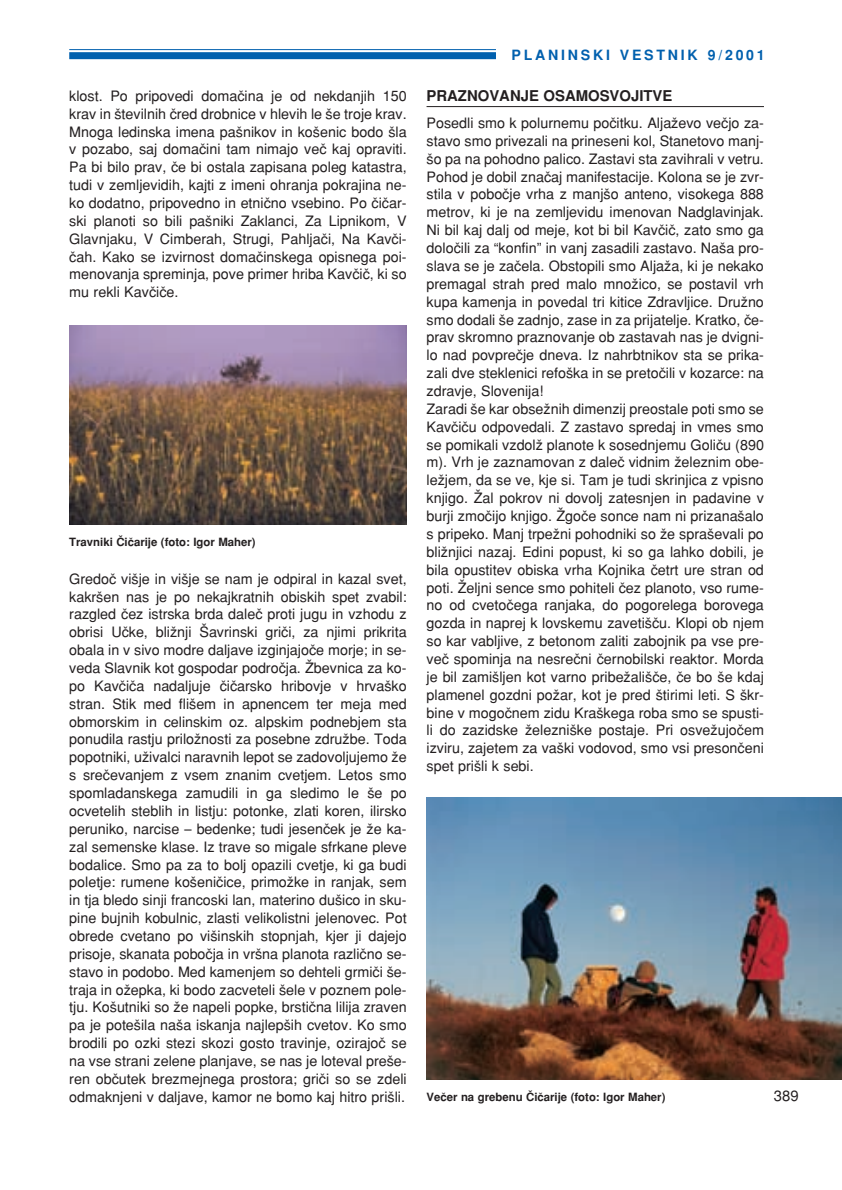
<style>
.page{position:relative;width:842px;height:1190px;background:#fff}
.page>*{position:absolute;margin:0;border:0;box-sizing:border-box;transform-origin:0 0}
.t1{font:700 14.88px "Slo Helvetica";color:#231f20}
.t2{font:14.88px "Slo Helvetica Roman";color:#231f20}
.t3{font:14.35px/17.8px "Slo Helvetica Roman";color:#231f20;text-align:justify}
.t4{font:700 14.17px "Slo Helvetica";letter-spacing:.195em;color:#0160ae}
.t5{font:700 11.38px "Slo Helvetica";color:#231f20}
</style>
<div class="page">
<hr style="left:426px;top:106px;width:338px;height:1px;background:#231f20">
<hr style="left:69px;top:49px;width:427px;height:1px;background:#0160ae">
<div style="left:69px;top:52px;width:427px;height:7px;background:#0160ae"></div>
<img style="left:69px;top:326px;width:338px;height:199px">
<img style="left:426px;top:798px;width:416px;height:282px">
<p class="t4" style="left:511px;top:49px;width:255px">PLANINSKI VESTNIK 9/2001</p>
<p class="t3" style="left:69px;top:88px;width:339px">klost. Po pripovedi domaËina je od nekdanjih 150 krav in πtevilnih Ëred drobnice v hlevih le πe troje krav.<br>Mnoga ledinska imena paπnikov in koπenic bodo πla v pozabo, saj domaËini tam nimajo veË kaj opraviti.<br>Pa bi bilo prav, Ëe bi ostala zapisana poleg katastra, tudi v zemljevidih, kajti z imeni ohranja pokrajina ne&shy;ko dodatno, pripovedno in etniËno vsebino. Po ËiËar&shy;ski planoti so bili paπniki Zaklanci, Za Lipnikom, V Glavnjaku, V Cimberah, Strugi, PahljaËi, Na KavËi-Ëah. Kako se izvirnost domaËinskega opisnega poi&shy;menovanja spreminja, pove primer hriba KavËiË, ki so mu rekli KavËiËe.</p>
<p class="t1" style="left:426px;top:90px;width:247px">PRAZNOVANJE OSAMOSVOJITVE</p>
<p class="t3" style="left:426px;top:115px;width:339px;text-align:left">Posedli smo k polurnemu poËitku. Aljaæevo veËjo za&shy;stavo smo privezali na prineseni kol, Stanetovo manj&shy;πo pa na pohodno palico. Zastavi sta zavihrali v vetru.<br>Pohod je dobil znaËaj manifestacije. Kolona se je zvr&shy;stila v poboËje vrha z manjπo anteno, visokega 888 metrov, ki je na zemljevidu imenovan Nadglavinjak.<br>Ni bil kaj dalj od meje, kot bi bil KavËiË, zato smo ga doloËili za “konfin” in vanj zasadili zastavo. Naπa pro&shy;slava se je zaËela. Obstopili smo Aljaæa, ki je nekako premagal strah pred malo mnoæico, se postavil vrh kupa kamenja in povedal tri kitice Zdravljice. Druæno smo dodali πe zadnjo, zase in za prijatelje. Kratko, Ëe&shy;prav skromno praznovanje ob zastavah nas je dvigni&shy;lo nad povpreËje dneva. Iz nahrbtnikov sta se prika&shy;zali dve steklenici refoπka in se pretoËili v kozarce: na zdravje, Slovenija!<br>Zaradi πe kar obseænih dimenzij preostale poti smo se KavËiËu odpovedali. Z zastavo spredaj in vmes smo se pomikali vzdolæ planote k sosednjemu GoliËu (890 m). Vrh je zaznamovan z daleË vidnim æeleznim obe&shy;leæjem, da se ve, kje si. Tam je tudi skrinjica z vpisno knjigo. Æal pokrov ni dovolj zatesnjen in padavine v burji zmoËijo knjigo. ÆgoËe sonce nam ni prizanaπalo s pripeko. Manj trpeæni pohodniki so æe spraπevali po bliænjici nazaj. Edini popust, ki so ga lahko dobili, je bila opustitev obiska vrha Kojnika Ëetrt ure stran od poti. Æeljni sence smo pohiteli Ëez planoto, vso rume&shy;no od cvetoËega ranjaka, do pogorelega borovega gozda in naprej k lovskemu zavetiπËu. Klopi ob njem so kar vabljive, z betonom zaliti zabojnik pa vse pre&shy;veË spominja na nesreËni Ëernobilski reaktor. Morda je bil zamiπljen kot varno pribeæaliπËe, Ëe bo πe kdaj plamenel gozdni poæar, kot je pred πtirimi leti. S πkr&shy;bine v mogoËnem zidu Kraπkega roba smo se spusti&shy;li do zazidske æelezniπke postaje. Pri osveæujoËem izviru, zajetem za vaπki vodovod, smo vsi presonËeni spet priπli k sebi.</p>
<p class="t5" style="left:69px;top:538px;width:188px">Travniki »iËarije (foto: Igor Maher)</p>
<p class="t3" style="left:69px;top:571px;width:339px">GredoË viπje in viπje se nam je odpiral in kazal svet, kakrπen nas je po nekajkratnih obiskih spet zvabil: razgled Ëez istrska brda daleË proti jugu in vzhodu z obrisi UËke, bliænji ©avrinski griËi, za njimi prikrita obala in v sivo modre daljave izginjajoËe morje; in se&shy;veda Slavnik kot gospodar podroËja. Æbevnica za ko&shy;po KavËiËa nadaljuje ËiËarsko hribovje v hrvaπko stran. Stik med fliπem in apnencem ter meja med obmorskim in celinskim oz. alpskim podnebjem sta ponudila rastju priloænosti za posebne zdruæbe. Toda popotniki, uæivalci naravnih lepot se zadovoljujemo æe s sreËevanjem z vsem znanim cvetjem. Letos smo spomladanskega zamudili in ga sledimo le πe po ocvetelih steblih in listju: potonke, zlati koren, ilirsko peruniko, narcise — bedenke; tudi jesenËek je æe ka&shy;zal semenske klase. Iz trave so migale sfrkane pleve bodalice. Smo pa za to bolj opazili cvetje, ki ga budi poletje: rumene koπeniËice, primoæke in ranjak, sem in tja bledo sinji francoski lan, materino duπico in sku&shy;pine bujnih kobulnic, zlasti velikolistni jelenovec. Pot obrede cvetano po viπinskih stopnjah, kjer ji dajejo prisoje, skanata poboËja in vrπna planota razliËno se&shy;stavo in podobo. Med kamenjem so dehteli grmiËi πe&shy;traja in oæepka, ki bodo zacveteli πele v poznem pole&shy;tju. Koπutniki so æe napeli popke, brstiËna lilija zraven pa je poteπila naπa iskanja najlepπih cvetov. Ko smo brodili po ozki stezi skozi gosto travinje, ozirajoË se na vse strani zelene planjave, se nas je loteval preπe&shy;ren obËutek brezmejnega prostora; griËi so se zdeli odmaknjeni v daljave, kamor ne bomo kaj hitro priπli.</p>
<p class="t5" style="left:426px;top:1093px;width:240px">VeËer na grebenu »iËarije (foto: Igor Maher)</p>
<p class="t2" style="left:774px;top:1090px;width:26px">389</p>
</div>
